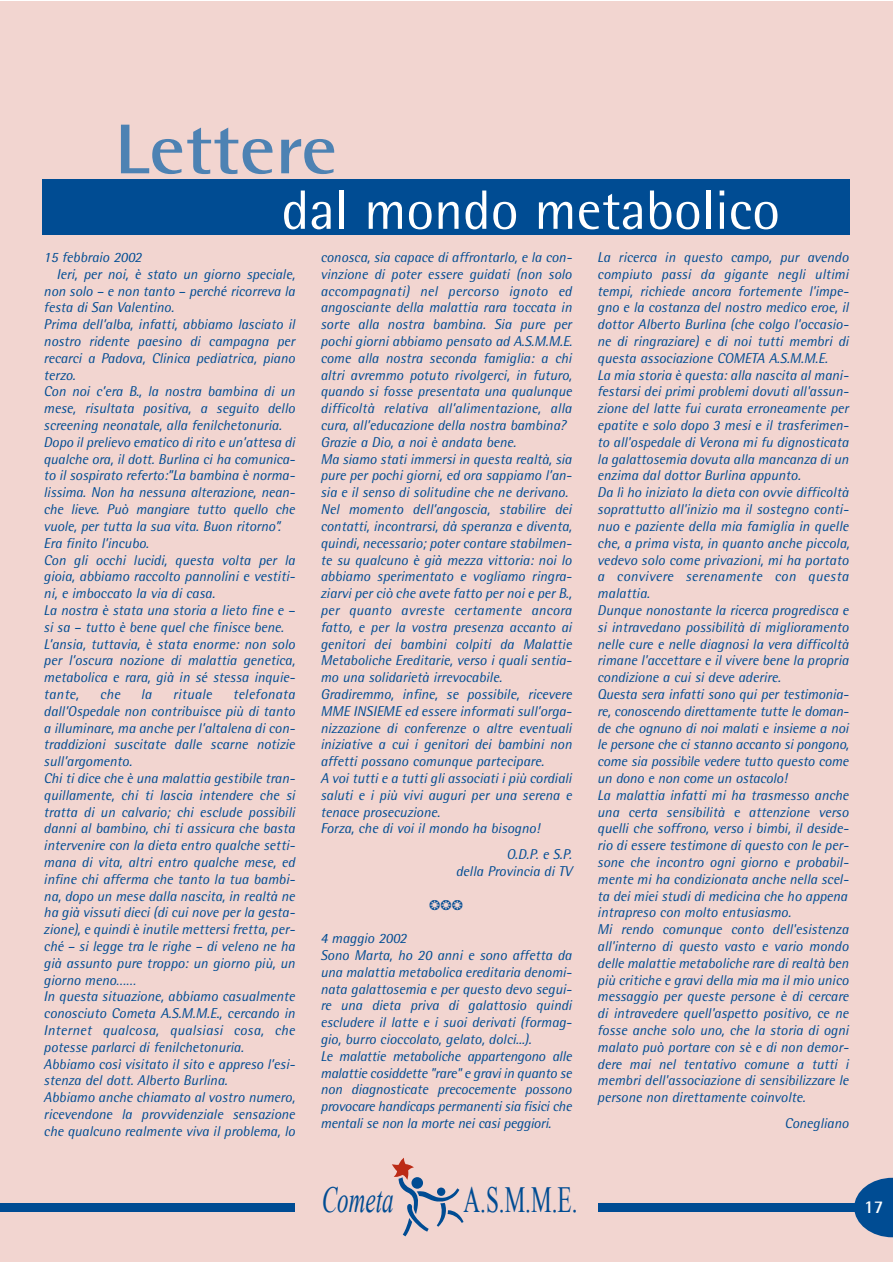
<style>
.page{position:relative;width:893px;height:1263px;background:#fff}
.page>*{position:absolute;margin:0;border:0;box-sizing:border-box;transform-origin:0 0}
.t1{font:700 70.5px "Rotis Semi Sans";color:#4d82b3;scale:1.1 1}
.t2{font:55.5px "Rotis Semi Sans";color:#fff}
.t3{font:36.9px "Times New Roman";color:#004c93;scale:.63 1}
.t4{font:italic 36.9px "Times New Roman";color:#004c93;scale:.63 1}
.t5{font:700 18px "Rotis Semi Sans";color:#fff}
.t6{font:italic 14.25px/16.8px "Rotis Semi Sans";color:#004c93}
.t7{font:italic 14.25px "Rotis Semi Sans";letter-spacing:.02em;color:#004c93}
.t8{font:14.25px "Zapf Dingbats";color:#004c93}
</style>
<div class="page">
<div style="left:0;top:1px;width:892px;height:1260px;background:#f2d5d0"></div>
<div style="left:0;top:1203px;width:294px;height:9px;background:#004c93"></div>
<svg style="left:392px;top:1158px;width:72px;height:78px"></svg>
<div style="left:598px;top:1203px;width:294px;height:9px;background:#004c93"></div>
<svg style="left:854px;top:1178px;width:38px;height:59px"></svg>
<div style="left:42px;top:179px;width:808px;height:55px;background:#004c93"></div>
<h1 class="t1" style="left:115px;top:106px;width:204px">Lettere</h1>
<h2 class="t2" style="left:281px;top:177px;width:500px">dal mondo metabolico</h2>
<p class="t6" style="left:44px;top:249px;width:100px">15 febbraio 2002</p>
<p class="t6" style="left:56px;top:265px;width:240px">Ieri, per noi, è stato un giorno speciale,</p>
<p class="t6" style="left:44px;top:282px;width:253px">non solo – e non tanto – perché ricorreva la</p>
<p class="t6" style="left:44px;top:299px;width:132px">festa di San Valentino.</p>
<p class="t6" style="left:44px;top:316px;width:253px">Prima dell’alba, infatti, abbiamo lasciato il</p>
<p class="t6" style="left:44px;top:333px;width:253px">nostro ridente paesino di campagna per</p>
<p class="t6" style="left:44px;top:349px;width:253px">recarci a Padova, Clinica pediatrica, piano</p>
<p class="t6" style="left:44px;top:366px;width:33px">terzo.</p>
<p class="t6" style="left:44px;top:383px;width:253px">Con noi c’era B., la nostra bambina di un</p>
<p class="t6" style="left:44px;top:400px;width:253px">mese, risultata positiva, a seguito dello</p>
<p class="t6" style="left:44px;top:417px;width:240px">screening neonatale, alla fenilchetonuria.</p>
<p class="t6" style="left:44px;top:433px;width:253px">Dopo il prelievo ematico di rito e un’attesa di</p>
<p class="t6" style="left:44px;top:450px;width:253px">qualche ora, il dott. Burlina ci ha comunica-</p>
<p class="t6" style="left:44px;top:467px;width:253px">to il sospirato referto:”La bambina è norma-</p>
<p class="t6" style="left:44px;top:484px;width:253px">lissima. Non ha nessuna alterazione, nean-</p>
<p class="t6" style="left:44px;top:501px;width:253px">che lieve. Può mangiare tutto quello che</p>
<p class="t6" style="left:44px;top:517px;width:239px">vuole, per tutta la sua vita. Buon ritorno”.</p>
<p class="t6" style="left:44px;top:534px;width:107px">Era finito l’incubo.</p>
<p class="t6" style="left:44px;top:551px;width:253px">Con gli occhi lucidi, questa volta per la</p>
<p class="t6" style="left:44px;top:568px;width:253px">gioia, abbiamo raccolto pannolini e vestiti-</p>
<p class="t6" style="left:44px;top:585px;width:173px">ni, e imboccato la via di casa.</p>
<p class="t6" style="left:44px;top:601px;width:253px">La nostra è stata una storia a lieto fine e –</p>
<p class="t6" style="left:44px;top:618px;width:242px">si sa – tutto è bene quel che finisce bene.</p>
<p class="t6" style="left:44px;top:635px;width:253px">L’ansia, tuttavia, è stata enorme: non solo</p>
<p class="t6" style="left:44px;top:652px;width:253px">per l’oscura nozione di malattia genetica,</p>
<p class="t6" style="left:44px;top:669px;width:253px">metabolica e rara, già in sé stessa inquie-</p>
<p class="t6" style="left:44px;top:685px;width:37px">tante,</p>
<p class="t6" style="left:100px;top:685px;width:22px">che</p>
<p class="t6" style="left:141px;top:685px;width:12px">la</p>
<p class="t7" style="left:173px;top:685px;width:41px">rituale</p>
<p class="t6" style="left:320px;top:249px;width:253px">conosca, sia capace di affrontarlo, e la con&shy;vinzione di poter essere guidati (non solo accompagnati) nel percorso ignoto ed angosciante della malattia rara toccata in sorte alla nostra bambina. Sia pure per pochi giorni abbiamo pensato ad A.S.M.M.E. come alla nostra seconda famiglia: a chi altri avremmo potuto rivolgerci, in futuro, quando si fosse presentata una qualunque difficoltà relativa all’alimentazione, alla cura, all’educazione della nostra bambina?<br>Grazie a Dio, a noi è andata bene.<br>Ma siamo stati immersi in questa realtà, sia pure per pochi giorni, ed ora sappiamo l’an&shy;sia e il senso di solitudine che ne derivano.<br>Nel momento dell’angoscia, stabilire dei contatti, incontrarsi, dà speranza e diventa, quindi, necessario; poter contare stabilmen&shy;te su qualcuno è già mezza vittoria: noi lo abbiamo sperimentato e vogliamo ringra&shy;ziarvi per ciò che avete fatto per noi e per B., per quanto avreste certamente ancora fatto, e per la vostra presenza accanto ai genitori dei bambini colpiti da Malattie Metaboliche Ereditarie, verso i quali sentia&shy;mo una solidarietà irrevocabile.<br>Gradiremmo, infine, se possibile, ricevere MME INSIEME ed essere informati sull’orga&shy;nizzazione di conferenze o altre eventuali iniziative a cui i genitori dei bambini non affetti possano comunque partecipare.<br>A voi tutti e a tutti gli associati i più cordiali saluti e i più vivi auguri per una serena e tenace prosecuzione.<br>Forza, che di voi il mondo ha bisogno!</p>
<p class="t6" style="left:456px;top:846px;width:117px;text-align:right">O.D.P. e S.P.<br>della Provincia di TV</p>
<p class="t8" style="left:429px;top:898px;width:35px">❂❂❂</p>
<p class="t6" style="left:320px;top:930px;width:253px">4 maggio 2002<br>Sono Marta, ho 20 anni e sono affetta da una malattia metabolica ereditaria denomi&shy;nata galattosemia e per questo devo segui&shy;re una dieta priva di galattosio quindi escludere il latte e i suoi derivati (formag&shy;gio, burro cioccolato, gelato, dolci...).<br>Le malattie metaboliche appartengono alle malattie cosiddette "rare" e gravi in quanto se non diagnosticate precocemente possono provocare handicaps permanenti sia fisici che mentali se non la morte nei casi peggiori.</p>
<p class="t6" style="left:597px;top:249px;width:254px">La ricerca in questo campo, pur avendo compiuto passi da gigante negli ultimi tempi, richiede ancora fortemente l'impe&shy;gno e la costanza del nostro medico eroe, il dottor Alberto Burlina (che colgo l'occasio&shy;ne di ringraziare) e di noi tutti membri di questa associazione COMETA A.S.M.M.E.<br>La mia storia è questa: alla nascita al mani&shy;festarsi dei primi problemi dovuti all'assun&shy;zione del latte fui curata erroneamente per epatite e solo dopo 3 mesi e il trasferimen&shy;to all'ospedale di Verona mi fu dignosticata la galattosemia dovuta alla mancanza di un enzima dal dottor Burlina appunto.<br>Da lì ho iniziato la dieta con ovvie difficoltà soprattutto all'inizio ma il sostegno conti&shy;nuo e paziente della mia famiglia in quelle che, a prima vista, in quanto anche piccola, vedevo solo come privazioni, mi ha portato a convivere serenamente con questa malattia.<br>Dunque nonostante la ricerca progredisca e si intravedano possibilità di miglioramento nelle cure e nelle diagnosi la vera difficoltà rimane l'accettare e il vivere bene la propria condizione a cui si deve aderire.<br>Questa sera infatti sono qui per testimonia&shy;re, conoscendo direttamente tutte le doman&shy;de che ognuno di noi malati e insieme a noi le persone che ci stanno accanto si pongono, come sia possibìle vedere tutto questo come un dono e non come un ostacolo!<br>La malattia infatti mi ha trasmesso anche una certa sensibilità e attenzione verso quelli che soffrono, verso i bimbi, il deside&shy;rio di essere testimone di questo con le per&shy;sone che incontro ogni giorno e probabil&shy;mente mi ha condizionata anche nella scel&shy;ta dei miei studi di medicina che ho appena intrapreso con molto entusiasmo.<br>Mi rendo comunque conto dell'esistenza all'interno di questo vasto e vario mondo delle malattie metaboliche rare di realtà ben più critiche e gravi della mia ma il mio unico messaggio per queste persone è di cercare di intravedere quell'aspetto positivo, ce ne fosse anche solo uno, che la storia di ogni malato può portare con sè e di non demor&shy;dere mai nel tentativo comune a tutti i membri dell'associazione di sensibilizzare le persone non direttamente coinvolte.</p>
<p class="t6" style="left:784px;top:1114px;width:66px">Conegliano</p>
<p class="t6" style="left:44px;top:685px;width:253px;text-indent:189px">telefonata dall’Ospedale non contribuisce più di tanto a illuminare, ma anche per l’altalena di con&shy;traddizioni suscitate dalle scarne notizie sull’argomento.<br>Chi ti dice che è una malattia gestibile tran&shy;quillamente, chi ti lascia intendere che si tratta di un calvario; chi esclude possibili danni al bambino, chi ti assicura che basta intervenire con la dieta entro qualche setti&shy;mana di vita, altri entro qualche mese, ed infine chi afferma che tanto la tua bambi&shy;na, dopo un mese dalla nascita, in realtà ne ha già vissuti dieci (di cui nove per la gesta&shy;zione), e quindi è inutile mettersi fretta, per&shy;ché – si legge tra le righe – di veleno ne ha già assunto pure troppo: un giorno più, un giorno meno……<br>In questa situazione, abbiamo casualmente conosciuto Cometa A.S.M.M.E., cercando in Internet qualcosa, qualsiasi cosa, che potesse parlarci di fenilchetonuria.<br>Abbiamo così visitato il sito e appreso l’esi&shy;stenza del dott. Alberto Burlina.<br>Abbiamo anche chiamato al vostro numero, ricevendone la provvidenziale sensazione che qualcuno realmente viva il problema, lo</p>
<h3 class="t4" style="left:322px;top:1178px;width:116px">Cometa</h3>
<h3 class="t3" style="left:463px;top:1178px;width:182px">A.S.M.M.E.</h3>
<p class="t5" style="left:864px;top:1196px;width:21px">17</p>
</div>
